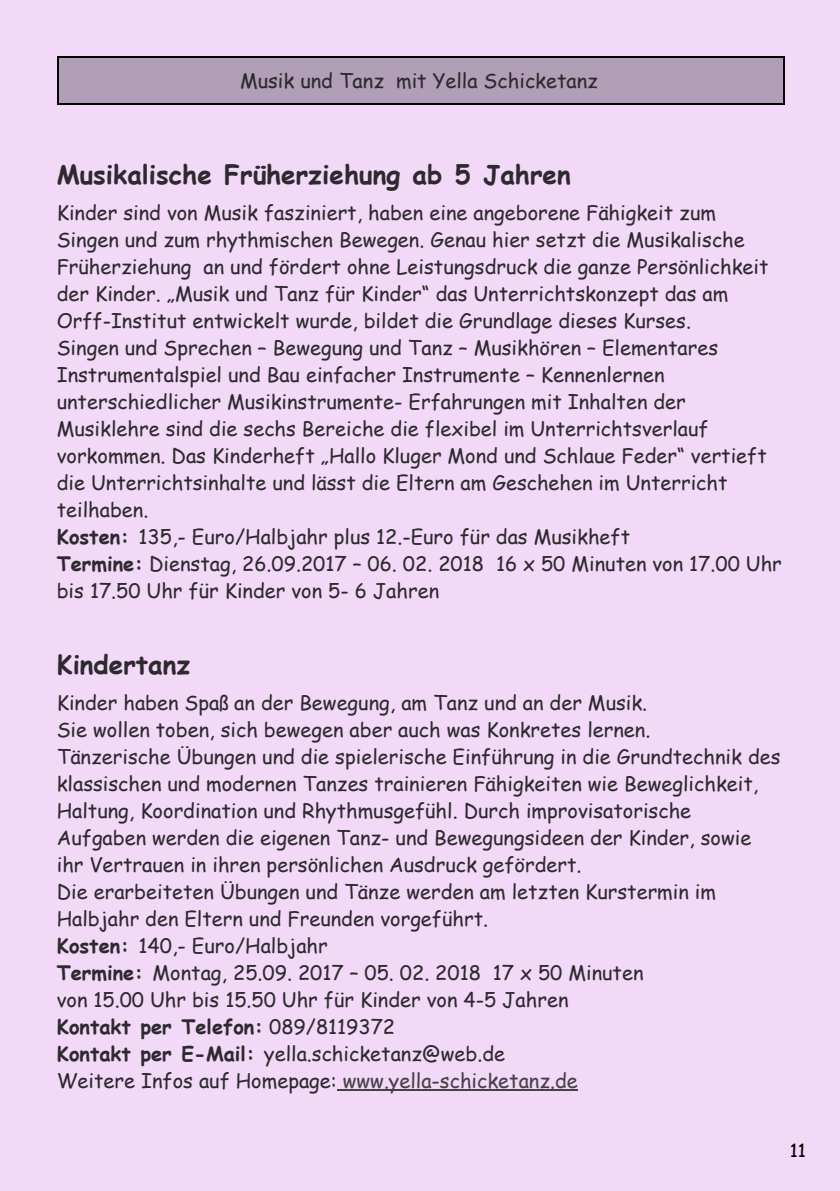
<style>
.page{position:relative;width:840px;height:1191px;background:#fff}
.page>*{position:absolute;margin:0;border:0;box-sizing:border-box;transform-origin:0 0}
.t1{font:700 26px "Comic Sans MS";color:#313130}
.t2{font:20px/27px "Comic Sans MS";color:#313130}
.t3{font:18px "Comic Sans MS";color:#000}
.s1{font-weight:700}
.s2{color:#4d4c4b}
</style>
<div class="page">
<div style="left:0;top:11px;width:839px;height:1180px;background:#f1d9f7"></div>
<div style="left:57px;top:56px;width:725px;height:47px;background:#b09fb7"></div>
<hr style="left:57px;top:56px;width:727px;height:2px;background:#000">
<hr style="left:57px;top:103px;width:727px;height:1px;background:#000">
<hr style="left:57px;top:56px;width:2px;height:48px;background:#000">
<hr style="left:782px;top:56px;width:2px;height:48px;background:#000">
<hr style="left:336px;top:1089px;width:241px;height:2px;background:#4d4c4b">
<p class="t2" style="left:240px;top:66px;width:359px">Musik und Tanz mit Yella Schicketanz</p>
<h1 class="t1" style="left:57px;top:155px;width:515px">Musikalische Früherziehung ab 5 Jahren</h1>
<p class="t2" style="left:57px;top:199px;width:726px">Kinder sind von Musik fasziniert, haben eine angeborene Fähigkeit zum Singen und zum rhythmischen Bewegen. Genau hier setzt die Musikalische Früherziehung an und fördert ohne Leistungsdruck die ganze Persönlichkeit der Kinder. „Musik und Tanz für Kinder“ das Unterrichtskonzept das am Orff-Institut entwickelt wurde, bildet die Grundlage dieses Kurses.<br>Singen und Sprechen – Bewegung und Tanz – Musikhören – Elementares Instrumentalspiel und Bau einfacher Instrumente – Kennenlernen unterschiedlicher Musikinstrumente- Erfahrungen mit Inhalten der Musiklehre sind die sechs Bereiche die flexibel im Unterrichtsverlauf vorkommen. Das Kinderheft „Hallo Kluger Mond und Schlaue Feder“ vertieft die Unterrichtsinhalte und lässt die Eltern am Geschehen im Unterricht teilhaben.<br><span class="s1">Kosten:</span> 135,- Euro/Halbjahr plus 12.-Euro für das Musikheft<br><span class="s1">Termine:</span> Dienstag, 26.09.2017 – 06. 02. 2018 16 x 50 Minuten von 17.00 Uhr bis 17.50 Uhr für Kinder von 5- 6 Jahren</p>
<h1 class="t1" style="left:57px;top:645px;width:135px">Kindertanz</h1>
<p class="t2" style="left:57px;top:688px;width:724px">Kinder haben Spaß an der Bewegung, am Tanz und an der Musik.<br>Sie wollen toben, sich bewegen aber auch was Konkretes lernen.<br>Tänzerische Übungen und die spielerische Einführung in die Grundtechnik des klassischen und modernen Tanzes trainieren Fähigkeiten wie Beweglichkeit, Haltung, Koordination und Rhythmusgefühl. Durch improvisatorische Aufgaben werden die eigenen Tanz- und Bewegungsideen der Kinder, sowie ihr Vertrauen in ihren persönlichen Ausdruck gefördert.<br>Die erarbeiteten Übungen und Tänze werden am letzten Kurstermin im Halbjahr den Eltern und Freunden vorgeführt.<br><span class="s1">Kosten:</span> 140,- Euro/Halbjahr<br><span class="s1">Termine:</span> Montag, 25.09. 2017 – 05. 02. 2018 17 x 50 Minuten<br>von 15.00 Uhr bis 15.50 Uhr für Kinder von 4-5 Jahren<br><span class="s1">Kontakt per Telefon:</span> 089/8119372<br><span class="s1">Kontakt per E-Mail:</span> yella.schicketanz@web.de<br>Weitere Infos auf Homepage: <span class="s2">www.yella-schicketanz.de</span></p>
<p class="t3" style="left:789px;top:1137px;width:18px">11</p>
</div>
